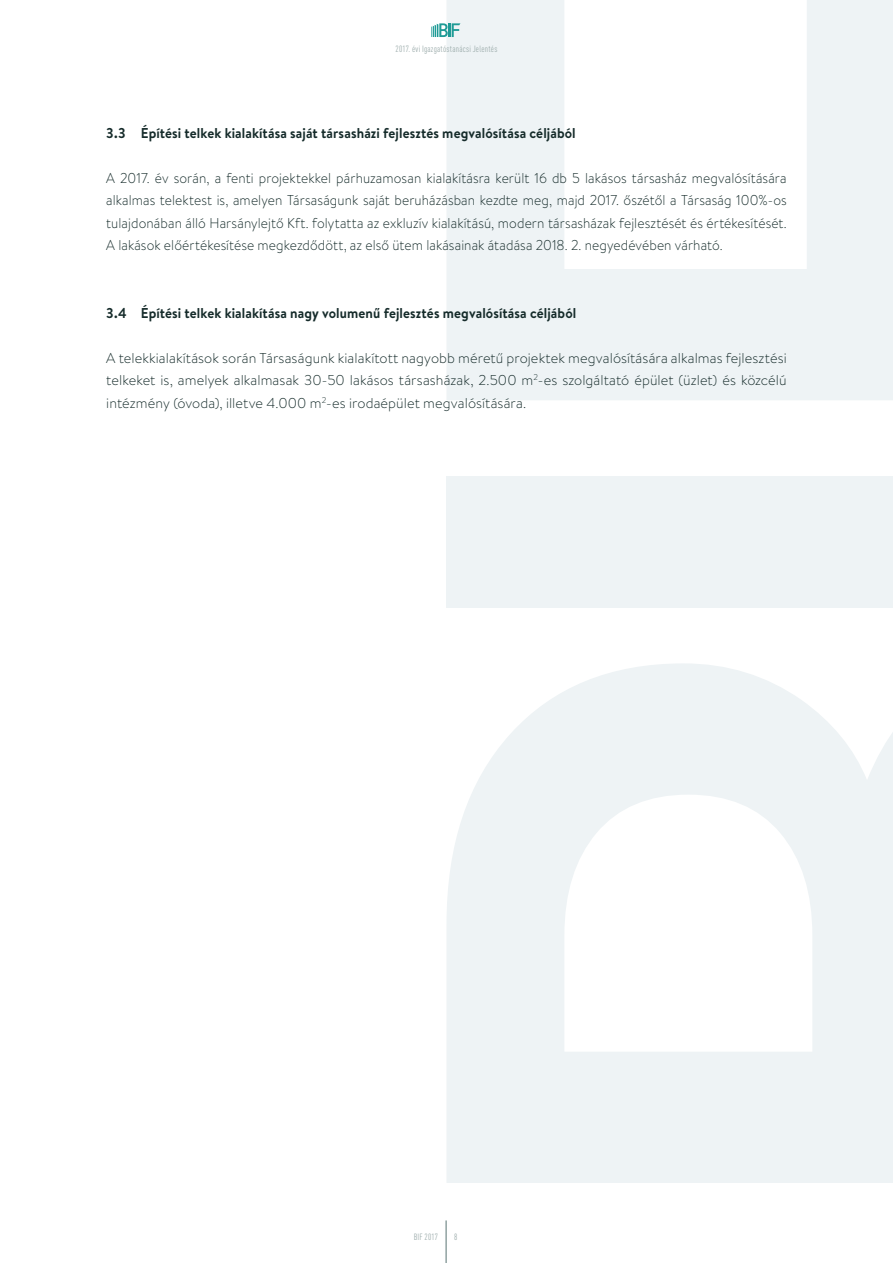
<style>
.page{position:relative;width:893px;height:1263px;background:#fff}
.page>*{position:absolute;margin:0;border:0;box-sizing:border-box;transform-origin:0 0}
.t1{font:300 14.25px/22.5px "Brandon Text";letter-spacing:.005em;color:#152b2a;text-align:justify;scale:.95 1}
.t2{font:300 14.25px/22.5px "Brandon Text";letter-spacing:.005em;color:#152b2a;text-align:justify}
.t3{font:700 14.25px "Brandon Text";letter-spacing:.01em;color:#152b2a;scale:.95 1}
.t4{font:condensed 9px "DIN Pro";letter-spacing:.025em;color:#9babaa}
</style>
<div class="page">
<svg style="left:447px;top:0;width:446px;height:400px;fill:#eef3f5"></svg>
<div style="left:446px;top:477px;width:447px;height:131px;background:#eef3f5"></div>
<svg style="left:447px;top:663px;width:446px;height:520px;fill:#eef3f5"></svg>
<hr style="left:446px;top:1220px;width:1px;height:43px;background:#597372">
<svg style="left:431px;top:23px;width:29px;height:14px"></svg>
<p class="t4" style="left:396px;top:42px;width:103px">2017. évi Igazgatóstanácsi Jelentés</p>
<p class="t3" style="left:106px;top:123px;width:496px">3.3 Építési telkek kialakítása saját társasházi fejlesztés megvalósítása céljából</p>
<p class="t1" style="left:106px;top:166px;width:718px">A 2017. év során, a fenti projektekkel párhuzamosan kialakításra került 16 db 5 lakásos társasház megvalósítására alkalmas telektest is, amelyen Társaságunk saját beruházásban kezdte meg, majd 2017. őszétől a Társaság 100%-os tulajdonában álló Harsánylejtő Kft. folytatta az exkluzív kialakítású, modern társasházak fejlesztését és értékesítését.<br>A lakások előértékesítése megkezdődött, az első ütem lakásainak átadása 2018. 2. negyedévében várható.</p>
<p class="t3" style="left:106px;top:303px;width:496px">3.4 Építési telkek kialakítása nagy volumenű fejlesztés megvalósítása céljából</p>
<p class="t2" style="left:106px;top:346px;width:682px">A telekkialakítások során Társaságunk kialakított nagyobb méretű projektek megvalósítására alkalmas fejlesztési telkeket is, amelyek alkalmasak 30-50 lakásos társasházak, 2.500 m<sup>2</sup>-es szolgáltató épület (üzlet) és közcélú intézmény (óvoda), illetve 4.000 m<sup>2</sup>-es irodaépület megvalósítására.</p>
<p class="t4" style="left:414px;top:1230px;width:26px">BIF 2017</p>
<p class="t4" style="left:454px;top:1230px;width:5px">8</p>
</div>
